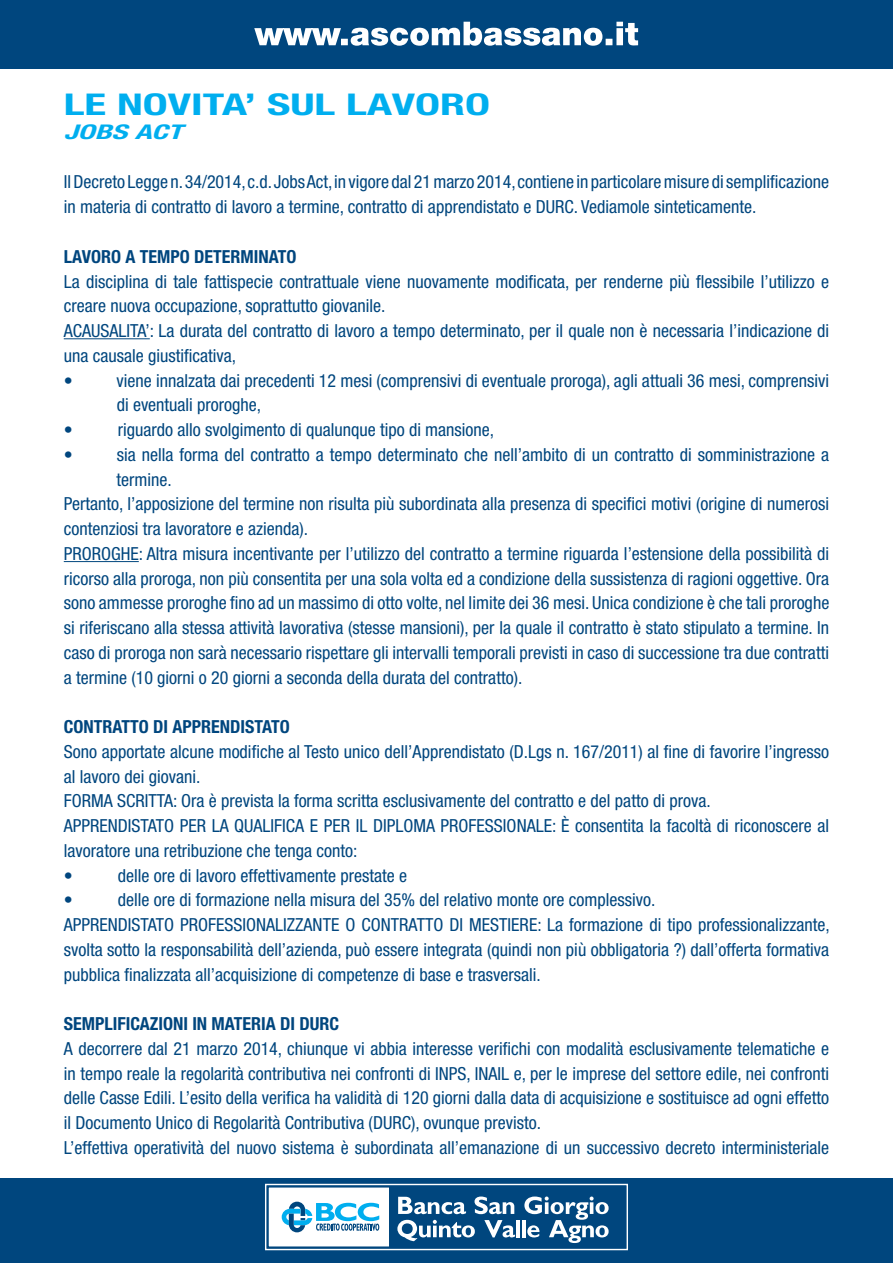
<style>
.page{position:relative;width:893px;height:1263px;background:#fff}
.page>*{position:absolute;margin:0;border:0;box-sizing:border-box;transform-origin:0 0}
.t1{font:700 condensed 30px "Helvetica Neue LT Std";color:#00aeef;scale:1.5 1}
.t2{font:italic 700 condensed 20.25px "Helvetica Neue LT Std";color:#00aeef;scale:1.5 1}
.t3{font:condensed 18px/24.8px "Helvetica Neue LT Std";color:#00467e}
.t4{font:700 condensed 18px "Helvetica Neue LT Std";color:#00467e}
</style>
<div class="page">
<div style="left:0;top:1178px;width:893px;height:85px;background:#00467e"></div>
<div style="left:0;top:0;width:893px;height:68px;background:#00467e"></div>
<svg style="left:254px;top:22px;width:384px;height:24px"></svg>
<svg style="left:265px;top:1183px;width:363px;height:68px"></svg>
<hr style="left:64px;top:338px;width:86px;height:1px;background:#00467e">
<hr style="left:64px;top:561px;width:75px;height:1px;background:#00467e">
<h1 class="t1" style="left:64px;top:86px;width:286px">LE NOVITA’ SUL LAVORO</h1>
<p class="t2" style="left:64px;top:120px;width:81px">JOBS ACT</p>
<p class="t3" style="left:64px;top:170px;width:767px">Il Decreto Legge n. 34/2014, c.d. Jobs Act, in vigore dal 21 marzo 2014, contiene in particolare misure di semplificazione in materia di contratto di lavoro a termine, contratto di apprendistato e DURC. Vediamole sinteticamente.</p>
<p class="t4" style="left:64px;top:245px;width:234px">LAVORO A TEMPO DETERMINATO</p>
<p class="t3" style="left:64px;top:269px;width:767px">La disciplina di tale fattispecie contrattuale viene nuovamente modificata, per renderne più flessibile l’utilizzo e creare nuova occupazione, soprattutto giovanile.<br>ACAUSALITA’: La durata del contratto di lavoro a tempo determinato, per il quale non è necessaria l’indicazione di una causale giustificativa,<br>•</p>
<p class="t3" style="left:117px;top:368px;width:714px">viene innalzata dai precedenti 12 mesi (comprensivi di eventuale proroga), agli attuali 36 mesi, comprensivi di eventuali proroghe,</p>
<p class="t3" style="left:64px;top:417px;width:10px">•</p>
<p class="t3" style="left:118px;top:417px;width:378px">riguardo allo svolgimento di qualunque tipo di mansione,</p>
<p class="t3" style="left:64px;top:442px;width:10px">•</p>
<p class="t3" style="left:117px;top:442px;width:714px">sia nella forma del contratto a tempo determinato che nell’ambito di un contratto di somministrazione a</p>
<p class="t3" style="left:117px;top:467px;width:57px">termine.</p>
<p class="t3" style="left:64px;top:491px;width:767px">Pertanto, l’apposizione del termine non risulta più subordinata alla presenza di specifici motivi (origine di numerosi</p>
<p class="t3" style="left:64px;top:516px;width:246px">contenziosi tra lavoratore e azienda).</p>
<p class="t3" style="left:64px;top:541px;width:767px">PROROGHE: Altra misura incentivante per l’utilizzo del contratto a termine riguarda l’estensione della possibilità di</p>
<p class="t3" style="left:64px;top:566px;width:767px">ricorso alla proroga, non più consentita per una sola volta ed a condizione della sussistenza di ragioni oggettive. Ora</p>
<p class="t3" style="left:64px;top:590px;width:767px">sono ammesse proroghe fino ad un massimo di otto volte, nel limite dei 36 mesi. Unica condizione è che tali proroghe</p>
<p class="t3" style="left:64px;top:615px;width:767px">si riferiscano alla stessa attività lavorativa (stesse mansioni), per la quale il contratto è stato stipulato a termine. In</p>
<p class="t3" style="left:64px;top:640px;width:767px">caso di proroga non sarà necessario rispettare gli intervalli temporali previsti in caso di successione tra due contratti</p>
<p class="t3" style="left:64px;top:665px;width:460px">a termine (10 giorni o 20 giorni a seconda della durata del contratto).</p>
<p class="t4" style="left:64px;top:716px;width:227px">CONTRATTO DI APPRENDISTATO</p>
<p class="t3" style="left:64px;top:739px;width:767px">Sono apportate alcune modifiche al Testo unico dell’Apprendistato (D.Lgs n. 167/2011) al fine di favorire l’ingresso al lavoro dei giovani.<br>FORMA SCRITTA: Ora è prevista la forma scritta esclusivamente del contratto e del patto di prova.<br>APPRENDISTATO PER LA QUALIFICA E PER IL DIPLOMA PROFESSIONALE: È consentita la facoltà di riconoscere al lavoratore una retribuzione che tenga conto:<br>•</p>
<p class="t3" style="left:118px;top:863px;width:291px">delle ore di lavoro effettivamente prestate e</p>
<p class="t3" style="left:64px;top:887px;width:768px;text-indent:54px">delle ore di formazione nella misura del 35% del relativo monte ore complessivo.<br>APPRENDISTATO PROFESSIONALIZZANTE O CONTRATTO DI MESTIERE: La formazione di tipo professionalizzante, svolta sotto la responsabilità dell’azienda, può essere integrata (quindi non più obbligatoria ?) dall’offerta formativa pubblica finalizzata all’acquisizione di competenze di base e trasversali.</p>
<p class="t4" style="left:64px;top:1013px;width:277px">SEMPLIFICAZIONI IN MATERIA DI DURC</p>
<p class="t3" style="left:64px;top:1036px;width:767px">A decorrere dal 21 marzo 2014, chiunque vi abbia interesse verifichi con modalità esclusivamente telematiche e in tempo reale la regolarità contributiva nei confronti di INPS, INAIL e, per le imprese del settore edile, nei confronti delle Casse Edili. L’esito della verifica ha validità di 120 giorni dalla data di acquisizione e sostituisce ad ogni effetto il Documento Unico di Regolarità Contributiva (DURC), ovunque previsto.<br>L’effettiva operatività del nuovo sistema è subordinata all’emanazione di un successivo decreto interministeriale</p>
<p class="t3" style="left:64px;top:887px;width:10px">•</p>
</div>
